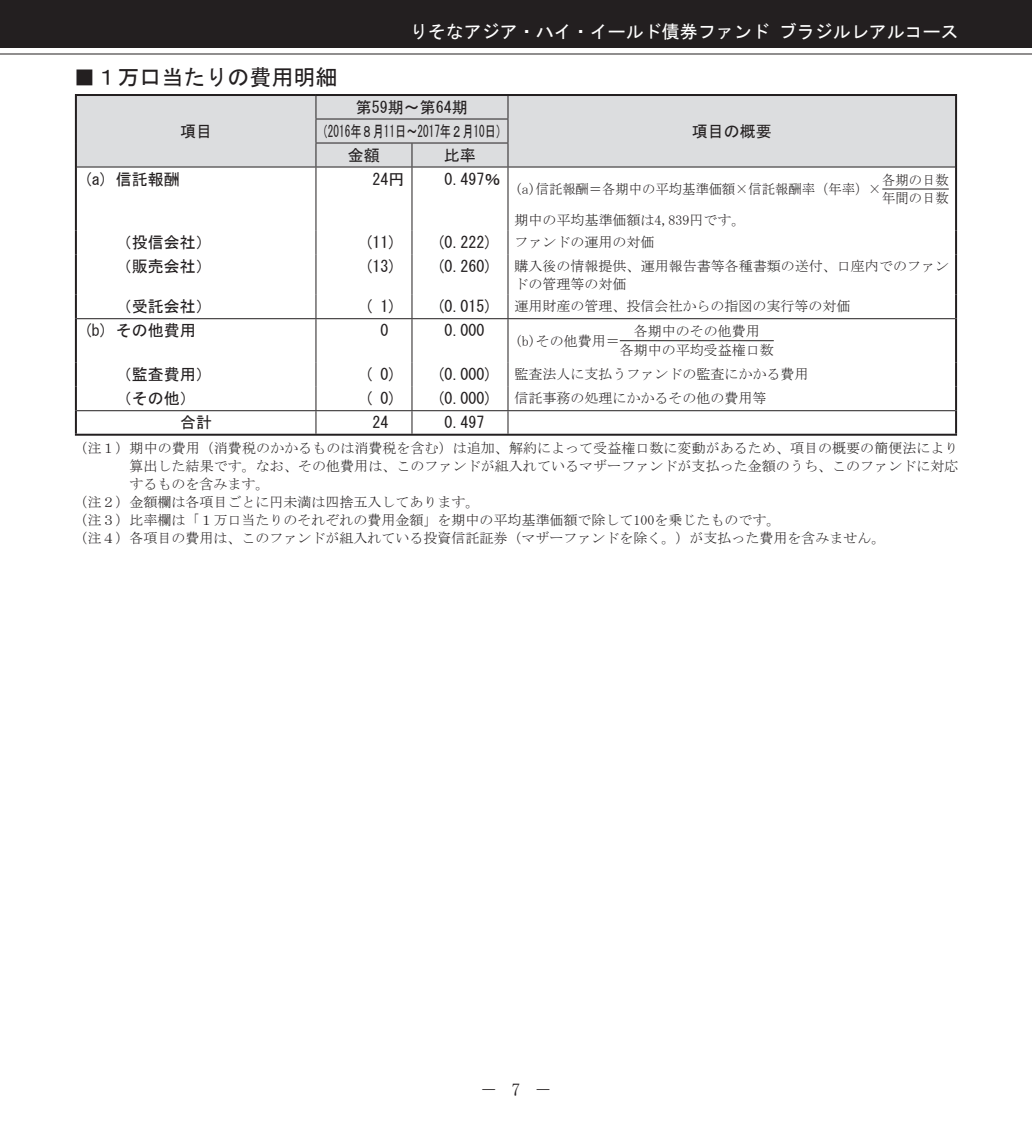
<style>
.page{position:relative;width:1032px;height:1134px;background:#fff}
.page>*{position:absolute;margin:0;border:0;box-sizing:border-box;transform-origin:0 0}
.t1{font:22px "MS Gothic";color:#231f20}
.t2{font:18px "MS Gothic";color:#fff}
.t3{font:18px "MS Mincho";color:#231f20}
.t4{font:16px/23.8px "MS Gothic";color:#231f20;text-align:center}
.t5{font:14px/18px "MS Mincho";color:#231f20}
.t6{font:14px/18.4px "MS Mincho";color:#231f20;scale:.95 1}
</style>
<div class="page">
<div style="left:0;top:0;width:1032px;height:48px;background:#231f20"></div>
<hr style="left:0;top:53px;width:1032px;height:1px;background:#231f20">
<div style="left:77px;top:96px;width:878px;height:70px;background:#dcdddf"></div>
<svg style="left:315px;top:96px;width:1px;height:70px"></svg>
<svg style="left:411px;top:144px;width:1px;height:22px"></svg>
<svg style="left:507px;top:96px;width:1px;height:70px"></svg>
<hr style="left:315px;top:118px;width:193px;height:2px;background:#231f20">
<hr style="left:315px;top:142px;width:193px;height:2px;background:#231f20">
<hr style="left:77px;top:166px;width:239px;height:2px;background:#231f20">
<hr style="left:315px;top:167px;width:1px;height:64px;background:#231f20">
<hr style="left:316px;top:166px;width:639px;height:2px;background:#231f20">
<hr style="left:411px;top:167px;width:1px;height:64px;background:#231f20">
<hr style="left:507px;top:167px;width:1px;height:64px;background:#231f20">
<svg style="left:315px;top:231px;width:1px;height:24px"></svg>
<svg style="left:411px;top:231px;width:1px;height:24px"></svg>
<svg style="left:507px;top:231px;width:1px;height:24px"></svg>
<hr style="left:315px;top:255px;width:1px;height:40px;background:#231f20">
<hr style="left:411px;top:255px;width:1px;height:40px;background:#231f20">
<hr style="left:507px;top:255px;width:1px;height:40px;background:#231f20">
<svg style="left:315px;top:295px;width:1px;height:23px"></svg>
<svg style="left:411px;top:295px;width:1px;height:23px"></svg>
<svg style="left:507px;top:295px;width:1px;height:23px"></svg>
<hr style="left:77px;top:318px;width:239px;height:1px;background:#231f20">
<hr style="left:315px;top:319px;width:1px;height:44px;background:#231f20">
<hr style="left:316px;top:318px;width:639px;height:1px;background:#231f20">
<hr style="left:411px;top:319px;width:1px;height:44px;background:#231f20">
<hr style="left:507px;top:319px;width:1px;height:44px;background:#231f20">
<hr style="left:77px;top:410px;width:878px;height:1px;background:#231f20">
<svg style="left:315px;top:363px;width:1px;height:71px"></svg>
<svg style="left:411px;top:363px;width:1px;height:71px"></svg>
<svg style="left:507px;top:363px;width:1px;height:71px"></svg>
<hr style="left:75px;top:94px;width:241px;height:2px;background:#231f20">
<hr style="left:75px;top:96px;width:2px;height:23px;background:#231f20">
<hr style="left:75px;top:119px;width:2px;height:24px;background:#231f20">
<hr style="left:75px;top:143px;width:2px;height:24px;background:#231f20">
<hr style="left:316px;top:94px;width:641px;height:2px;background:#231f20">
<hr style="left:955px;top:96px;width:2px;height:23px;background:#231f20">
<hr style="left:955px;top:119px;width:2px;height:24px;background:#231f20">
<hr style="left:955px;top:143px;width:2px;height:24px;background:#231f20">
<hr style="left:75px;top:167px;width:2px;height:64px;background:#231f20">
<hr style="left:955px;top:167px;width:2px;height:64px;background:#231f20">
<hr style="left:75px;top:231px;width:2px;height:24px;background:#231f20">
<hr style="left:955px;top:231px;width:2px;height:24px;background:#231f20">
<hr style="left:75px;top:255px;width:2px;height:40px;background:#231f20">
<hr style="left:955px;top:255px;width:2px;height:40px;background:#231f20">
<hr style="left:75px;top:295px;width:2px;height:24px;background:#231f20">
<hr style="left:955px;top:295px;width:2px;height:24px;background:#231f20">
<hr style="left:75px;top:319px;width:2px;height:44px;background:#231f20">
<hr style="left:955px;top:319px;width:2px;height:44px;background:#231f20">
<hr style="left:955px;top:363px;width:2px;height:24px;background:#231f20">
<hr style="left:955px;top:387px;width:2px;height:24px;background:#231f20">
<hr style="left:75px;top:363px;width:2px;height:24px;background:#231f20">
<hr style="left:75px;top:387px;width:2px;height:24px;background:#231f20">
<hr style="left:75px;top:411px;width:2px;height:23px;background:#231f20">
<hr style="left:955px;top:411px;width:2px;height:23px;background:#231f20">
<hr style="left:75px;top:434px;width:882px;height:2px;background:#231f20">
<hr style="left:882px;top:188px;width:67px;height:2px;background:#231f20">
<hr style="left:620px;top:340px;width:154px;height:1px;background:#231f20">
<p class="t2" style="left:410px;top:23px;width:550px">りそなアジア・ハイ・イールド債券ファンド ブラジルレアルコース</p>
<h1 class="t1" style="left:73px;top:66px;width:266px">■１万口当たりの費用明細</h1>
<p class="t4" style="left:180px;top:119px;width:33px">項目</p>
<p class="t4" style="left:317px;top:95px;width:192px">第59期～第64期<br>（2016年８月11日～2017年２月10日）</p>
<p class="t4" style="left:348px;top:143px;width:33px">金額</p>
<p class="t4" style="left:444px;top:143px;width:33px">比率</p>
<p class="t4" style="left:84px;top:167px;width:97px">(a) 信託報酬</p>
<p class="t4" style="left:372px;top:167px;width:33px">24円</p>
<p class="t4" style="left:444px;top:167px;width:57px">0.497％</p>
<p class="t4" style="left:692px;top:119px;width:81px">項目の概要</p>
<p class="t5" style="left:515px;top:180px;width:368px">(a)信託報酬＝各期中の平均基準価額×信託報酬率（年率）×</p>
<p class="t6" style="left:882px;top:171px;width:72px">各期の日数年間の日数</p>
<p class="t5" style="left:514px;top:211px;width:232px">期中の平均基準価額は4,839円です。</p>
<p class="t4" style="left:116px;top:231px;width:97px">（投信会社）</p>
<p class="t4" style="left:364px;top:231px;width:33px">(11)</p>
<p class="t4" style="left:436px;top:231px;width:57px">(0.222)</p>
<p class="t5" style="left:514px;top:233px;width:141px">ファンドの運用の対価</p>
<p class="t4" style="left:116px;top:255px;width:97px">（販売会社）</p>
<p class="t4" style="left:364px;top:255px;width:33px">(13)</p>
<p class="t4" style="left:436px;top:255px;width:57px">(0.260)</p>
<p class="t5" style="left:514px;top:257px;width:436px">購入後の情報提供、運用報告書等各種書類の送付、口座内でのファンドの管理等の対価</p>
<p class="t4" style="left:116px;top:295px;width:97px">（受託会社）</p>
<p class="t4" style="left:364px;top:295px;width:33px">( 1)</p>
<p class="t4" style="left:436px;top:295px;width:57px">(0.015)</p>
<p class="t5" style="left:514px;top:297px;width:337px">運用財産の管理、投信会社からの指図の実行等の対価</p>
<p class="t4" style="left:84px;top:319px;width:113px">(b) その他費用</p>
<p class="t4" style="left:380px;top:319px;width:9px">0</p>
<p class="t4" style="left:444px;top:319px;width:41px">0.000</p>
<p class="t5" style="left:515px;top:332px;width:106px">(b)その他費用＝</p>
<p class="t5" style="left:620px;top:322px;width:155px;text-align:center">各期中のその他費用<br>各期中の平均受益権口数</p>
<p class="t4" style="left:116px;top:363px;width:97px">（監査費用）</p>
<p class="t4" style="left:364px;top:363px;width:33px">( 0)</p>
<p class="t4" style="left:436px;top:363px;width:57px">(0.000)</p>
<p class="t5" style="left:514px;top:365px;width:295px">監査法人に支払うファンドの監査にかかる費用</p>
<p class="t4" style="left:116px;top:387px;width:81px">（その他）</p>
<p class="t4" style="left:364px;top:387px;width:33px">( 0)</p>
<p class="t4" style="left:436px;top:387px;width:57px">(0.000)</p>
<p class="t5" style="left:514px;top:389px;width:253px">信託事務の処理にかかるその他の費用等</p>
<p class="t4" style="left:180px;top:411px;width:33px">合計</p>
<p class="t4" style="left:372px;top:411px;width:17px">24</p>
<p class="t4" style="left:444px;top:411px;width:41px">0.497</p>
<p class="t5" style="left:73px;top:439px;width:887px">（注１）期中の費用（消費税のかかるものは消費税を含む）は追加、解約によって受益権口数に変動があるため、項目の概要の簡便法により</p>
<p class="t5" style="left:129px;top:457px;width:831px">算出した結果です。なお、その他費用は、このファンドが組入れているマザーファンドが支払った金額のうち、このファンドに対応</p>
<p class="t5" style="left:129px;top:475px;width:142px">するものを含みます。</p>
<p class="t5" style="left:73px;top:493px;width:408px">（注２）金額欄は各項目ごとに円未満は四捨五入してあります。</p>
<p class="t5" style="left:73px;top:511px;width:709px">（注３）比率欄は「１万口当たりのそれぞれの費用金額」を期中の平均基準価額で除して100を乗じたものです。</p>
<p class="t5" style="left:73px;top:529px;width:814px">（注４）各項目の費用は、このファンドが組入れている投資信託証券（マザーファンドを除く。）が支払った費用を含みません。</p>
<p class="t3" style="left:511px;top:1081px;width:10px">7</p>
<p class="t3" style="left:480px;top:1081px;width:73px">－　　－</p>
</div>
